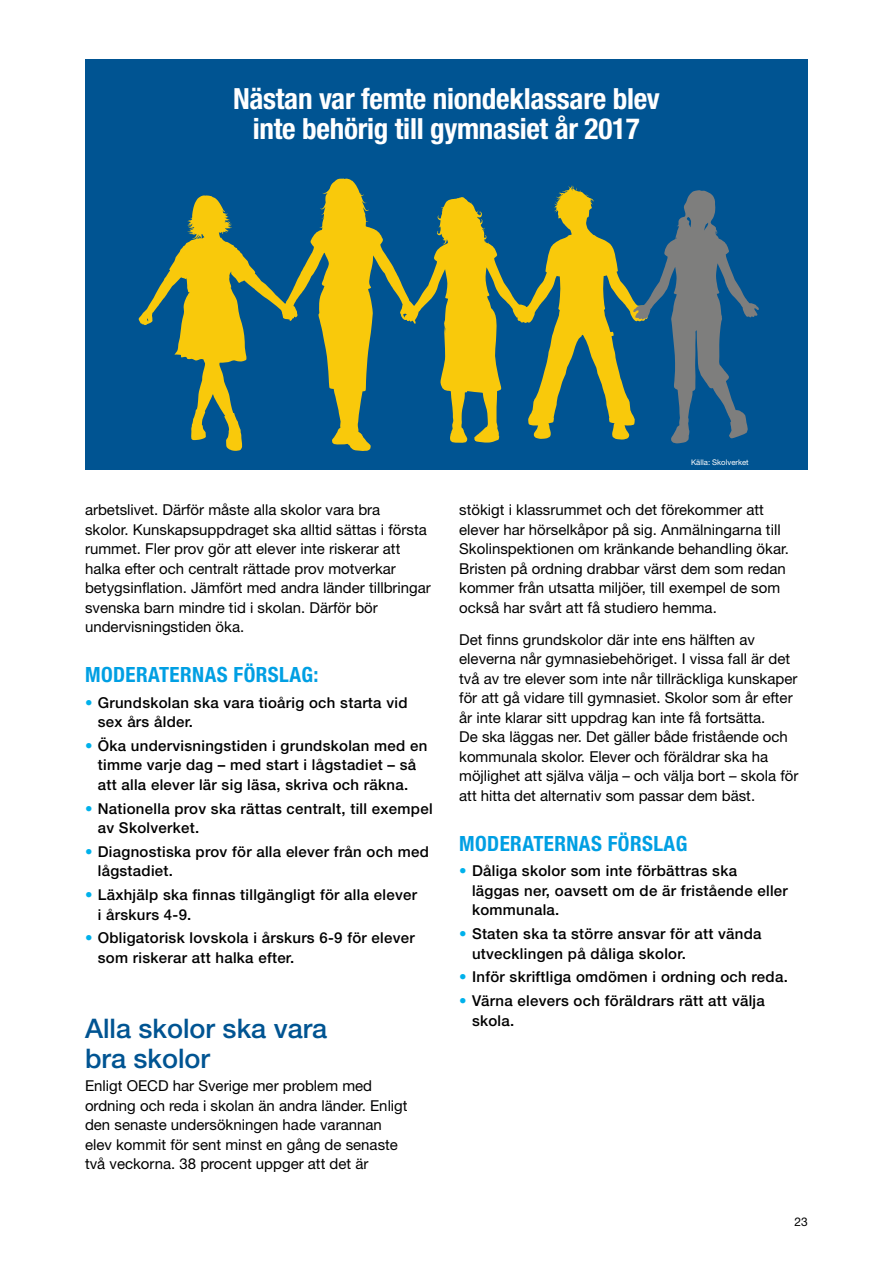
<style>
.page{position:relative;width:893px;height:1263px;background:#fff}
.page>*{position:absolute;margin:0;border:0;box-sizing:border-box;transform-origin:0 0}
.t1{font:700 condensed 29.25px/30px "Helvetica Neue LT Std";letter-spacing:-.01em;color:#fff;text-align:center}
.t2{font:500 27px/30px "Helvetica Neue LT Std";color:#005492}
.t3{font:700 condensed 21px "Helvetica Neue LT Std";letter-spacing:.02em;color:#009fe3}
.t4{font:15px/19.5px "Helvetica Neue LT Std";color:#000}
.t5{font:500 15px/19.5px "Helvetica Neue LT Std";letter-spacing:.02em;color:#000}
.t6{font:12px "Helvetica Neue LT Std";color:#000}
.t7{font:7.8px "Helvetica Neue LT Std";color:#fff}
.s1{font-weight:700;color:#00b1eb}
</style>
<div class="page">
<div style="left:85px;top:60px;width:723px;height:410px;background:#005492"></div>
<svg style="left:139px;top:178px;width:620px;height:273px"></svg>
<h1 class="t1" style="left:233px;top:83px;width:428px">Nästan var femte niondeklassare blev inte behörig till gymnasiet år 2017</h1>
<p class="t7" style="left:691px;top:458px;width:59px">Källa: Skolverket</p>
<p class="t4" style="left:85px;top:500px;width:347px">arbetslivet. Därför måste alla skolor vara bra<br>skolor. Kunskapsuppdraget ska alltid sättas i första rummet. Fler prov gör att elever inte riskerar att halka efter och centralt rättade prov motverkar betygsinflation. Jämfört med andra länder tillbringar svenska barn mindre tid i skolan. Därför bör undervisningstiden öka.</p>
<h3 class="t3" style="left:85px;top:662px;width:235px">MODERATERNAS FÖRSLAG:</h3>
<p class="t5" style="left:98px;top:692px;width:311px;text-indent:-13px"><span class="s1">•</span> Grundskolan ska vara tioårig och starta vid sex års ålder.</p>
<p class="t5" style="left:85px;top:736px;width:344px;text-align:center"><span class="s1">•</span> Öka undervisningstiden i grundskolan med en timme varje dag – med start i lågstadiet – så<br>att alla elever lär sig läsa, skriva och räkna.</p>
<p class="t5" style="left:98px;top:798px;width:336px;text-indent:-13px"><span class="s1">•</span> Nationella prov ska rättas centralt, till exempel av Skolverket.</p>
<p class="t5" style="left:98px;top:842px;width:333px;text-indent:-13px"><span class="s1">•</span> Diagnostiska prov för alla elever från och med lågstadiet.</p>
<p class="t5" style="left:98px;top:885px;width:321px;text-indent:-13px"><span class="s1">•</span> Läxhjälp ska finnas tillgängligt för alla elever i årskurs 4-9.</p>
<p class="t5" style="left:98px;top:928px;width:319px;text-indent:-13px"><span class="s1">•</span> Obligatorisk lovskola i årskurs 6-9 för elever som riskerar att halka efter.</p>
<h2 class="t2" style="left:85px;top:1013px;width:244px">Alla skolor ska vara bra skolor</h2>
<p class="t4" style="left:85px;top:1076px;width:324px">Enligt OECD har Sverige mer problem med ordning och reda i skolan än andra länder. Enligt den senaste undersökningen hade varannan elev kommit för sent minst en gång de senaste två veckorna. 38 procent uppger att det är</p>
<p class="t4" style="left:459px;top:500px;width:331px">stökigt i klassrummet och det förekommer att elever har hörselkåpor på sig. Anmälningarna till Skolinspektionen om kränkande behandling ökar.<br>Bristen på ordning drabbar värst dem som redan kommer från utsatta miljöer, till exempel de som också har svårt att få studiero hemma.</p>
<p class="t4" style="left:459px;top:629px;width:341px">Det finns grundskolor där inte ens hälften av eleverna når gymnasiebehöriget. I vissa fall är det två av tre elever som inte når tillräckliga kunskaper för att gå vidare till gymnasiet. Skolor som år efter år inte klarar sitt uppdrag kan inte få fortsätta.<br>De ska läggas ner. Det gäller både fristående och kommunala skolor. Elever och föräldrar ska ha möjlighet att själva välja – och välja bort – skola för att hitta det alternativ som passar dem bäst.</p>
<h3 class="t3" style="left:459px;top:830px;width:230px">MODERATERNAS FÖRSLAG</h3>
<p class="t5" style="left:472px;top:861px;width:317px;text-indent:-13px"><span class="s1">•</span> Dåliga skolor som inte förbättras ska läggas ner, oavsett om de är fristående eller kommunala.</p>
<p class="t5" style="left:472px;top:924px;width:291px;text-indent:-13px"><span class="s1">•</span> Staten ska ta större ansvar för att vända utvecklingen på dåliga skolor.</p>
<p class="t5" style="left:459px;top:967px;width:330px"><span class="s1">•</span> Inför skriftliga omdömen i ordning och reda.</p>
<p class="t5" style="left:472px;top:991px;width:294px;text-indent:-13px"><span class="s1">•</span> Värna elevers och föräldrars rätt att välja skola.</p>
<p class="t6" style="left:795px;top:1214px;width:15px">23</p>
</div>
